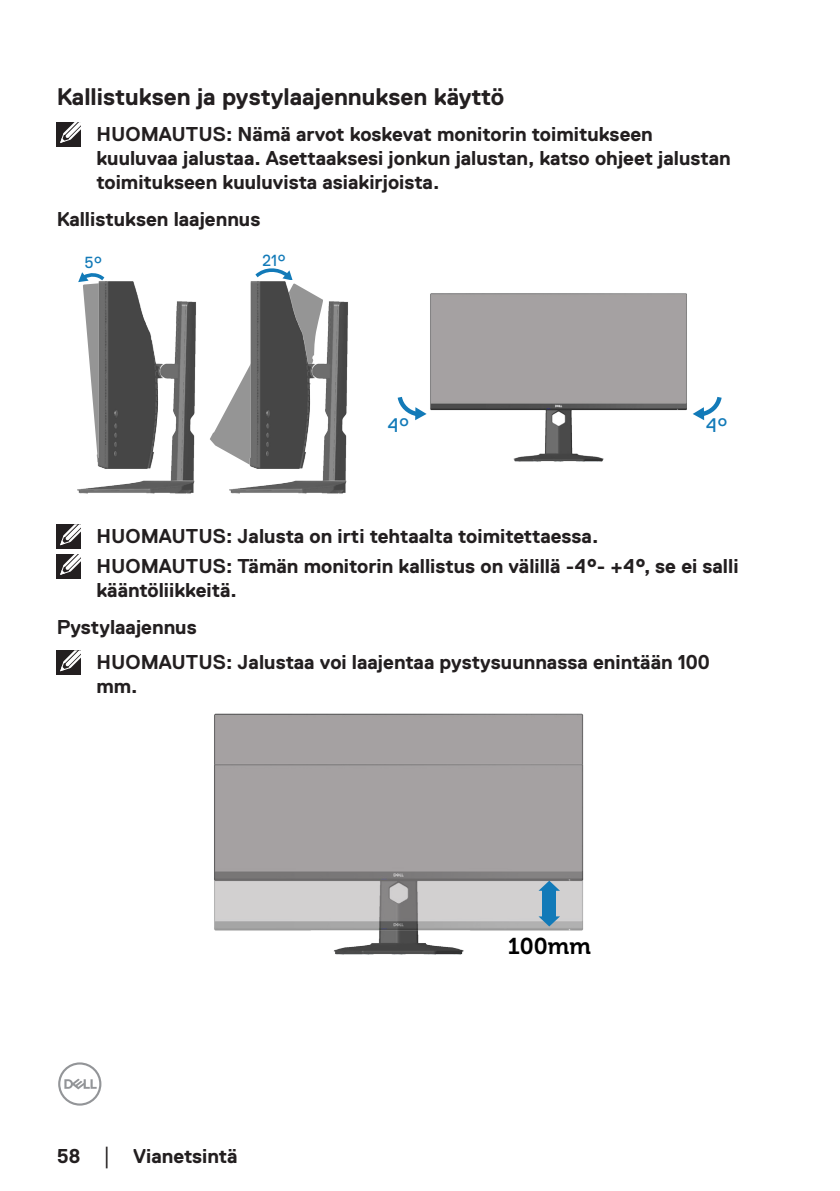
<style>
.page{position:relative;width:840px;height:1191px;background:#fff}
.page>*{position:absolute;margin:0;border:0;box-sizing:border-box;transform-origin:0 0}
.Head2{font:700 24px "Dell Replica";color:#231f20}
.t1{font:22.8px "Museo For Dell 700";color:#000}
.text{font:700 20px/24px "Dell Replica";color:#231f20}
.Head3{font:700 20px "Dell Replica";color:#231f20}
.t2{font:19.6px "Dell Replica";color:#127ab8}
.t3{font:16px "Dell Replica";color:#127ab8}
.s1{font-family:"Times New Roman";font-weight:400;font-size:18px}
</style>
<div class="page">
<svg style="left:58px;top:1062px;width:43px;height:43px"></svg>
<div style="left:57px;top:122px;width:24px;height:24px;background:#231f20"></div>
<svg style="left:60px;top:122px;width:21px;height:21px"></svg>
<svg style="left:80px;top:272px;width:25px;height:6px"></svg>
<svg style="left:210px;top:268px;width:82px;height:184px"></svg>
<img style="left:77px;top:278px;width:119px;height:216px">
<img style="left:226px;top:278px;width:122px;height:216px">
<svg style="left:397px;top:396px;width:29px;height:24px"></svg>
<svg style="left:693px;top:396px;width:29px;height:24px"></svg>
<img style="left:430px;top:293px;width:257px;height:169px">
<div style="left:57px;top:524px;width:24px;height:25px;background:#231f20"></div>
<svg style="left:60px;top:524px;width:21px;height:22px"></svg>
<div style="left:57px;top:554px;width:24px;height:24px;background:#231f20"></div>
<svg style="left:60px;top:554px;width:21px;height:21px"></svg>
<div style="left:57px;top:650px;width:24px;height:25px;background:#231f20"></div>
<svg style="left:60px;top:650px;width:21px;height:22px"></svg>
<img style="left:214px;top:713px;width:370px;height:242px">
<img style="left:214px;top:761px;width:370px;height:173px">
<svg style="left:538px;top:880px;width:21px;height:10px"></svg>
<svg style="left:538px;top:916px;width:21px;height:10px"></svg>
<div style="left:542px;top:890px;width:13px;height:27px;background:#127ab8"></div>
<p class="Head2" style="left:57px;top:84px;width:449px">Kallistuksen ja pystylaajennuksen käyttö</p>
<p class="text" style="left:96px;top:122px;width:635px">HUOMAUTUS: Nämä arvot koskevat monitorin toimitukseen kuuluvaa jalustaa. Asettaaksesi jonkun jalustan, katso ohjeet jalustan toimitukseen kuuluvista asiakirjoista.</p>
<p class="Head3" style="left:57px;top:208px;width:205px">Kallistuksen laajennus</p>
<p class="t3" style="left:84px;top:254px;width:20px">5°</p>
<p class="t3" style="left:262px;top:251px;width:25px">21°</p>
<p class="t2" style="left:387px;top:414px;width:24px">4°</p>
<p class="t2" style="left:705px;top:414px;width:24px">4°</p>
<p class="text" style="left:96px;top:524px;width:503px">HUOMAUTUS: Jalusta on irti tehtaalta toimitettaessa.</p>
<p class="text" style="left:96px;top:554px;width:643px">HUOMAUTUS: Tämän monitorin kallistus on välillä -4°- +4°, se ei salli kääntöliikkeitä.</p>
<p class="Head3" style="left:57px;top:616px;width:141px">Pystylaajennus</p>
<p class="text" style="left:96px;top:650px;width:614px">HUOMAUTUS: Jalustaa voi laajentaa pystysuunnassa enintään 100 mm.</p>
<p class="text" style="left:57px;top:1143px;width:182px">58 <span class="s1">│</span> Vianetsintä</p>
<p class="t1" style="left:507px;top:933px;width:85px">100mm</p>
</div>
